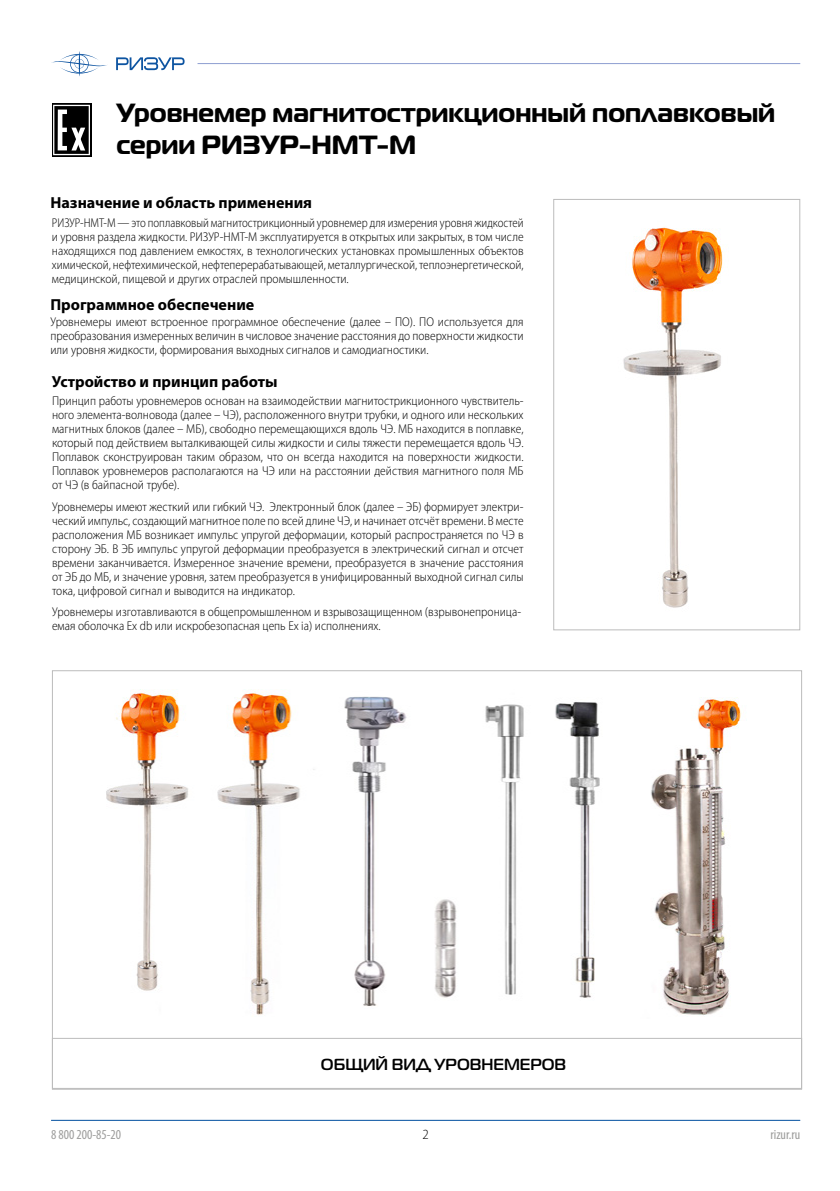
<style>
.page{position:relative;width:840px;height:1191px;background:#fff}
.page>*{position:absolute;margin:0;border:0;box-sizing:border-box;transform-origin:0 0}
.t1{font:700 26.2px/31.4px "Magistral";color:#000}
.t2{font:700 16px "Myriad Pro";color:#000}
.t3{font:500 16px "Magistral";color:#000}
.t4{font:300 semi-condensed 14px "Myriad Pro";color:#000}
.t5{font:condensed 13.8px "Myriad Pro";color:#9d9d9c}
.t6{font:condensed 13.6px "Myriad Pro";color:#9d9d9c}
.t7{font:300 semi-condensed 12.8px/14px "Myriad Pro";color:#000;text-align:justify}
.t8{font:300 semi-condensed 12.8px/14px "Myriad Pro";color:#000;text-align:justify;scale:.94 1}
</style>
<div class="page">
<hr style="left:197px;top:63px;width:602px;height:1px;background:#8e9ed1">
<hr style="left:51px;top:1120px;width:748px;height:1px;background:#004f9f">
<svg style="left:51px;top:51px;width:56px;height:25px"></svg>
<svg style="left:116px;top:57px;width:68px;height:13px"></svg>
<div style="left:52px;top:103px;width:39px;height:53px;background:#343434"></div>
<svg style="left:53px;top:105px;width:37px;height:50px"></svg>
<div style="left:553px;top:199px;width:246px;height:431px;border:1px solid #bcbcbc"></div>
<div style="left:52px;top:1038px;width:749px;height:51px;border:1px solid #bcbcbc"></div>
<img style="left:106px;top:689px;width:636px;height:326px">
<img style="left:623px;top:227px;width:100px;height:381px">
<h1 class="t1" style="left:116px;top:98px;width:660px">Уровнемер магнитострикционный поплавковый серии РИЗУР‑НМТ-М</h1>
<p class="t2" style="left:50px;top:192px;width:263px">Назначение и область применения</p>
<p class="t8" style="left:52px;top:216px;width:503px">РИЗУР-НМТ-М — это поплавковый магнитострикционный уровнемер для измерения уровня жидкостей и уровня раздела жидкости. РИЗУР-НМТ-М эксплуатируется в открытых или закрытых, в том числе находящихся под давлением емкостях, в технологических установках промышленных объектов химической, нефтехимической, нефтеперерабатывающей, металлургической, теплоэнергетической, медицинской, пищевой и других отраслей промышленности.</p>
<p class="t2" style="left:50px;top:294px;width:205px">Программное обеспечение</p>
<p class="t7" style="left:50px;top:315px;width:474px">Уровнемеры имеют встроенное программное обеспечение (далее – ПО). ПО используется для преобразования измеренных величин в числовое значение расстояния до поверхности жидкости или уровня жидкости, формирования выходных сигналов и самодиагностики.</p>
<p class="t2" style="left:52px;top:372px;width:227px">Устройство и принцип работы</p>
<p class="t7" style="left:52px;top:394px;width:472px">Принцип работы уровнемеров основан на взаимодействии магнитострикционного чувствитель&shy;ного элемента-волновода (далее – ЧЭ), расположенного внутри трубки, и одного или нескольких магнитных блоков (далее – МБ), свободно перемещающихся вдоль ЧЭ. МБ находится в поплавке, который под действием выталкивающей силы жидкости и силы тяжести перемещается вдоль ЧЭ.<br>Поплавок сконструирован таким образом, что он всегда находится на поверхности жидкости.<br>Поплавок уровнемеров располагаются на ЧЭ или на расстоянии действия магнитного поля МБ от ЧЭ (в байпасной трубе).</p>
<p class="t7" style="left:52px;top:499px;width:472px">Уровнемеры имеют жесткий или гибкий ЧЭ. Электронный блок (далее – ЭБ) формирует электри&shy;ческий импульс, создающий магнитное поле по всей длине ЧЭ, и начинает отсчёт времени. В месте расположения МБ возникает импульс упругой деформации, который распространяется по ЧЭ в сторону ЭБ. В ЭБ импульс упругой деформации преобразуется в электрический сигнал и отсчет времени заканчивается. Измеренное значение времени, преобразуется в значение расстояния от ЭБ до МБ, и значение уровня, затем преобразуется в унифицированный выходной сигнал силы тока, цифровой сигнал и выводится на индикатор.</p>
<p class="t7" style="left:52px;top:605px;width:470px">Уровнемеры изготавливаются в общепромышленном и взрывозащищенном (взрывонепроница&shy;емая оболочка Ex db или искробезопасная цепь Ex ia) исполнениях.</p>
<p class="t3" style="left:321px;top:1054px;width:247px">ОБЩИЙ ВИД УРОВНЕМЕРОВ</p>
<p class="t5" style="left:51px;top:1126px;width:71px">8 800 200-85-20</p>
<p class="t4" style="left:422px;top:1126px;width:8px">2</p>
<p class="t6" style="left:770px;top:1126px;width:31px">rizur.ru</p>
</div>
